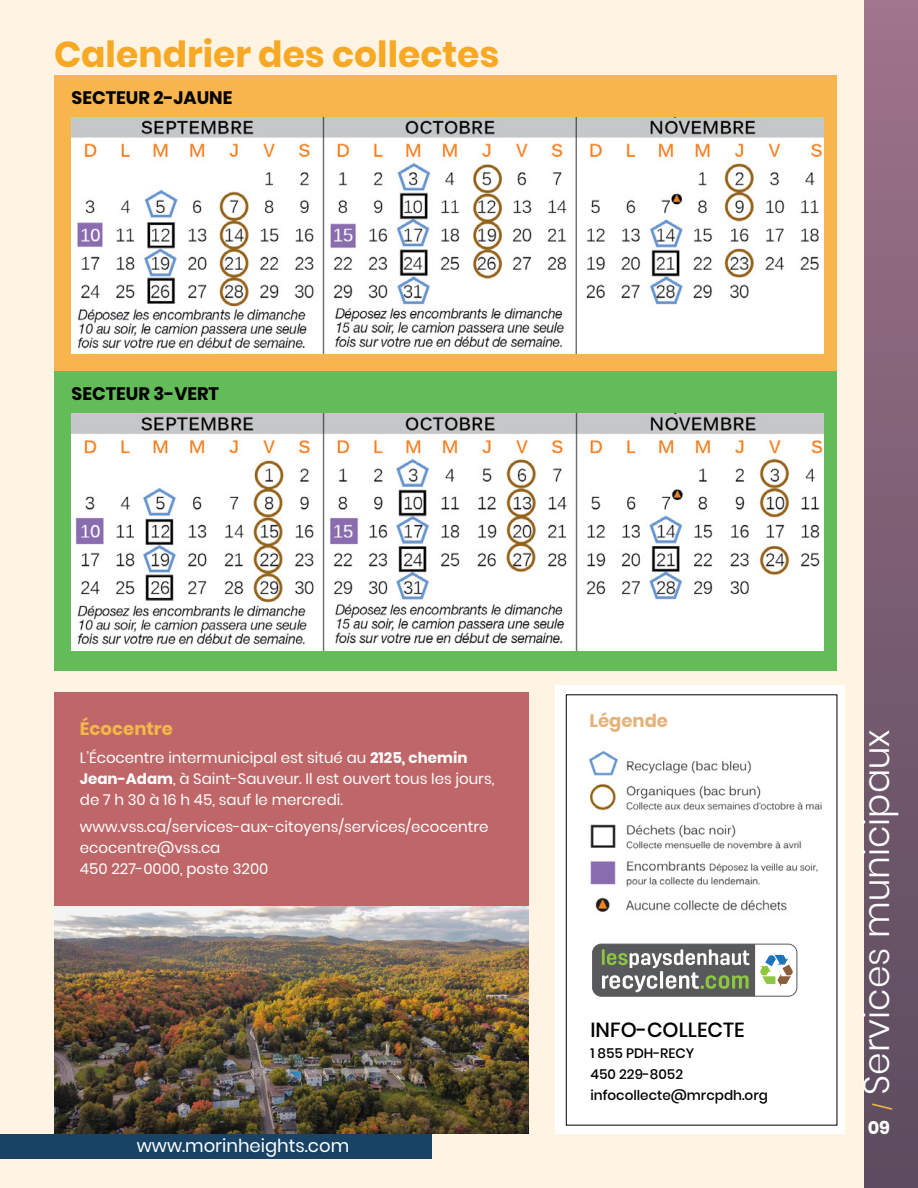
<style>
.page{position:relative;width:918px;height:1188px;background:#fff}
.page>*{position:absolute;margin:0;border:0;box-sizing:border-box;transform-origin:0 0}
.t1{font:700 36px "Poppins";color:#f7a924}
.t2{font:300 36px "Poppins";color:#fff}
.t3{font:500 20.4px "Poppins";color:#000}
.t4{font:700 18px "Poppins";color:#000}
.t5{font:18px "Poppins";color:#fff}
.t6{font:700 18px "Poppins";color:#f4b848}
.t7{font:700 18px "Poppins";color:#e4b37a}
.t8{font:700 18px "Poppins";color:#fff}
.t9{font:15px/21px "Poppins";color:#fff}
.t10{font:500 13.65px/21px "Poppins";color:#000}
.s1{font-weight:700}
.s2{font-weight:400;font-size:18px;color:#f4b848}
</style>
<div class="page">
<div style="left:0;top:0;width:867px;height:1188px;background:#fff3e4"></div>
<div style="left:864px;top:0;width:54px;height:1188px;background:linear-gradient(to bottom,#9d738b,#594a5d)"></div>
<div style="left:54px;top:75px;width:783px;height:296px;background:#f9b54d"></div>
<img style="left:72px;top:118px;width:752px;height:236px">
<div style="left:54px;top:371px;width:783px;height:299px;background:#63bc57"></div>
<img style="left:72px;top:413px;width:752px;height:238px">
<div style="left:555px;top:686px;width:289px;height:448px;background:#fff"></div>
<div style="left:566px;top:694px;width:271px;height:432px;border:1px solid #000"></div>
<img style="left:588px;top:750px;width:234px;height:162px">
<div style="left:592px;top:944px;width:205px;height:53px;border:1px solid #595a5c;border-radius:9px"></div>
<svg style="left:593px;top:944px;width:204px;height:52px"></svg>
<div style="left:54px;top:692px;width:474px;height:223px;background:#bf6668"></div>
<img style="left:54px;top:906px;width:474px;height:228px">
<div style="left:0;top:1134px;width:432px;height:25px;background:#184364"></div>
<h1 class="t1" style="left:54px;top:33px;width:447px">Calendrier des collectes</h1>
<p class="t4" style="left:72px;top:88px;width:162px">SECTEUR 2-JAUNE</p>
<p class="t4" style="left:72px;top:383px;width:149px">SECTEUR 3-VERT</p>
<p class="t6" style="left:80px;top:718px;width:94px">Écocentre</p>
<p class="t9" style="left:80px;top:747px;width:416px">L’Écocentre intermunicipal est situé au <span class="s1">2125, chemin<br>Jean-Adam</span>, à Saint-Sauveur. Il est ouvert tous les jours, de 7 h 30 à 16 h 45, sauf le mercredi.</p>
<p class="t9" style="left:80px;top:816px;width:410px">www.vss.ca/services-aux-citoyens/services/ecocentre ecocentre@vss.ca<br>450 227-0000, poste 3200</p>
<p class="t5" style="left:137px;top:1135px;width:214px">www.morinheights.com</p>
<p class="t7" style="left:589px;top:710px;width:80px">Légende</p>
<h2 class="t3" style="left:590px;top:1018px;width:156px">INFO-COLLECTE</h2>
<p class="t10" style="left:590px;top:1043px;width:179px">1 855 PDH-RECY<br>450 229-8052 infocollecte@mrcpdh.org</p>
<h1 class="t2" style="left:856px;top:1110px;width:382px;rotate:-90deg"><span class="s2">/</span> Services municipaux</h1>
<p class="t8" style="left:868px;top:1117px;width:24px">09</p>
</div>
